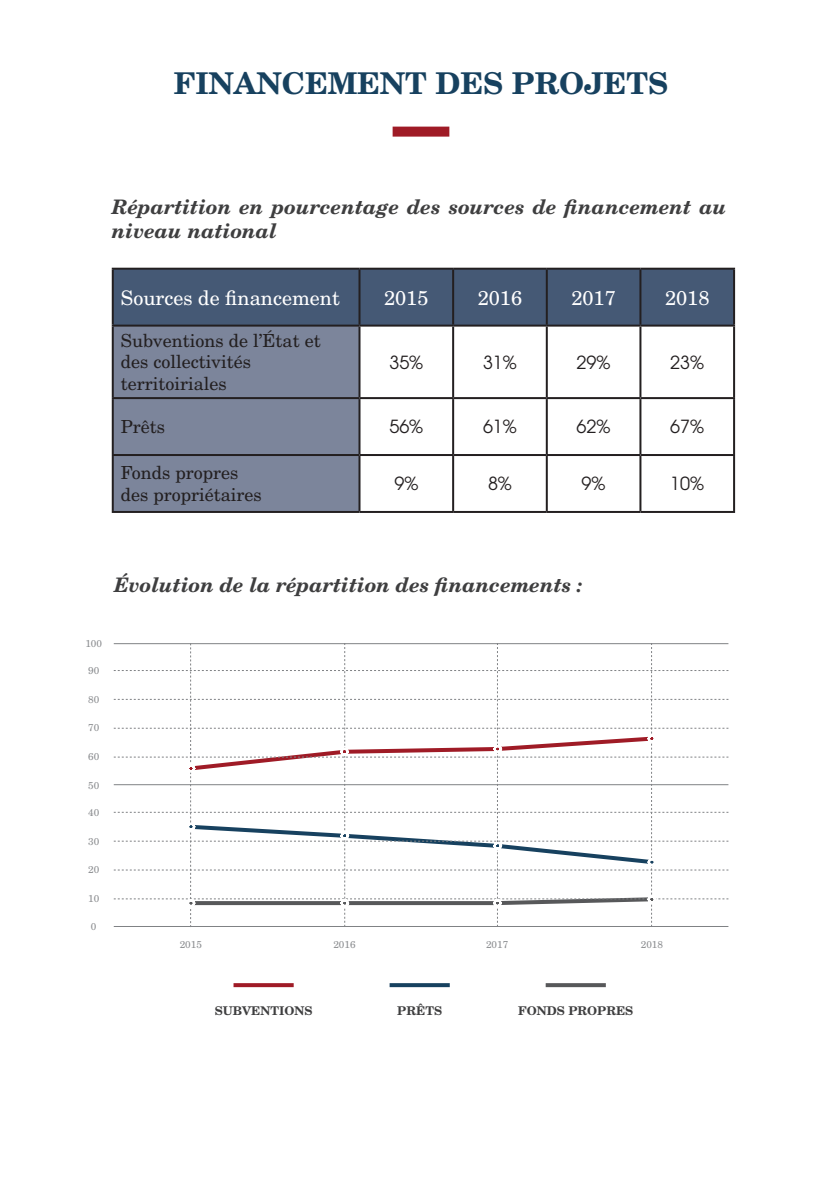
<style>
.page{position:relative;width:840px;height:1191px;background:#fff}
.page>*{position:absolute;margin:0;border:0;box-sizing:border-box;transform-origin:0 0}
.t1{font:700 30px "New Century Schlbk LT Std";color:#17415f}
.t2{font:italic 700 20px/24px "New Century Schlbk LT Std";color:#3e3e3f}
.t3{font:20px "New Century Schlbk LT Std";color:#fff}
.t4{font:18px/21.6px "New Century Schlbk LT Std";color:#231f20}
.t5{font:18px "ITC Avant Garde Std";color:#231f20}
.t6{font:700 12px "New Century Schlbk LT Std";color:#3e3e3f}
.t7{font:10px "New Century Schlbk LT Std";color:#8b8d90}
</style>
<div class="page">
<div style="left:392px;top:127px;width:57px;height:10px;background:#9f1b26"></div>
<div style="left:114px;top:270px;width:618px;height:54px;background:#455975"></div>
<div style="left:114px;top:326px;width:244px;height:185px;background:#7c859b"></div>
<hr style="left:112px;top:268px;width:247px;height:2px;background:#231f20">
<hr style="left:112px;top:270px;width:2px;height:54px;background:#231f20">
<hr style="left:359px;top:268px;width:94px;height:2px;background:#231f20">
<hr style="left:358px;top:270px;width:2px;height:54px;background:#231f20">
<hr style="left:453px;top:268px;width:93px;height:2px;background:#231f20">
<hr style="left:452px;top:270px;width:2px;height:54px;background:#231f20">
<hr style="left:546px;top:268px;width:94px;height:2px;background:#231f20">
<hr style="left:545px;top:270px;width:2px;height:54px;background:#231f20">
<hr style="left:640px;top:268px;width:94px;height:2px;background:#231f20">
<hr style="left:639px;top:270px;width:2px;height:54px;background:#231f20">
<hr style="left:732px;top:270px;width:2px;height:54px;background:#231f20">
<hr style="left:112px;top:324px;width:247px;height:2px;background:#231f20">
<hr style="left:359px;top:324px;width:94px;height:2px;background:#231f20">
<hr style="left:453px;top:324px;width:93px;height:2px;background:#231f20">
<hr style="left:452px;top:326px;width:2px;height:71px;background:#231f20">
<hr style="left:546px;top:324px;width:94px;height:2px;background:#231f20">
<hr style="left:545px;top:326px;width:2px;height:71px;background:#231f20">
<hr style="left:640px;top:324px;width:94px;height:2px;background:#231f20">
<hr style="left:639px;top:326px;width:2px;height:71px;background:#231f20">
<hr style="left:732px;top:326px;width:2px;height:71px;background:#231f20">
<hr style="left:359px;top:397px;width:94px;height:2px;background:#231f20">
<hr style="left:453px;top:397px;width:93px;height:2px;background:#231f20">
<hr style="left:452px;top:399px;width:2px;height:55px;background:#231f20">
<hr style="left:546px;top:397px;width:94px;height:2px;background:#231f20">
<hr style="left:545px;top:399px;width:2px;height:55px;background:#231f20">
<hr style="left:640px;top:397px;width:94px;height:2px;background:#231f20">
<hr style="left:639px;top:399px;width:2px;height:55px;background:#231f20">
<hr style="left:732px;top:399px;width:2px;height:55px;background:#231f20">
<hr style="left:359px;top:454px;width:94px;height:2px;background:#231f20">
<hr style="left:453px;top:454px;width:93px;height:2px;background:#231f20">
<hr style="left:452px;top:456px;width:2px;height:55px;background:#231f20">
<hr style="left:546px;top:454px;width:94px;height:2px;background:#231f20">
<hr style="left:545px;top:456px;width:2px;height:55px;background:#231f20">
<hr style="left:640px;top:454px;width:94px;height:2px;background:#231f20">
<hr style="left:639px;top:456px;width:2px;height:55px;background:#231f20">
<hr style="left:732px;top:456px;width:2px;height:55px;background:#231f20">
<hr style="left:359px;top:511px;width:94px;height:2px;background:#231f20">
<hr style="left:453px;top:511px;width:93px;height:2px;background:#231f20">
<hr style="left:546px;top:511px;width:94px;height:2px;background:#231f20">
<hr style="left:640px;top:511px;width:94px;height:2px;background:#231f20">
<hr style="left:112px;top:326px;width:2px;height:71px;background:#231f20">
<hr style="left:358px;top:326px;width:2px;height:71px;background:#231f20">
<hr style="left:112px;top:397px;width:247px;height:2px;background:#231f20">
<hr style="left:112px;top:399px;width:2px;height:55px;background:#231f20">
<hr style="left:358px;top:399px;width:2px;height:55px;background:#231f20">
<hr style="left:112px;top:454px;width:247px;height:2px;background:#231f20">
<hr style="left:112px;top:456px;width:2px;height:55px;background:#231f20">
<hr style="left:358px;top:456px;width:2px;height:55px;background:#231f20">
<hr style="left:112px;top:511px;width:247px;height:2px;background:#231f20">
<svg style="left:114px;top:643px;width:614px;height:284px"></svg>
<svg style="left:233px;top:983px;width:60px;height:4px"></svg>
<svg style="left:389px;top:983px;width:60px;height:4px"></svg>
<svg style="left:545px;top:983px;width:60px;height:4px"></svg>
<p class="t1" style="left:174px;top:64px;width:495px">FINANCEMENT DES PROJETS</p>
<p class="t2" style="left:112px;top:195px;width:616px">Répartition en pourcentage des sources de financement au niveau national</p>
<p class="t3" style="left:121px;top:285px;width:220px">Sources de financement</p>
<p class="t3" style="left:384px;top:285px;width:46px">2015</p>
<p class="t3" style="left:477px;top:285px;width:46px">2016</p>
<p class="t3" style="left:571px;top:285px;width:46px">2017</p>
<p class="t3" style="left:664px;top:285px;width:46px">2018</p>
<p class="t4" style="left:121px;top:330px;width:201px">Subventions de l’État et des collectivités territoiriales</p>
<p class="t5" style="left:389px;top:351px;width:35px">35%</p>
<p class="t5" style="left:482px;top:351px;width:35px">31%</p>
<p class="t5" style="left:576px;top:351px;width:35px">29%</p>
<p class="t5" style="left:670px;top:351px;width:35px">23%</p>
<p class="t4" style="left:121px;top:416px;width:46px">Prêts</p>
<p class="t5" style="left:389px;top:415px;width:35px">56%</p>
<p class="t5" style="left:482px;top:415px;width:35px">61%</p>
<p class="t5" style="left:576px;top:415px;width:35px">62%</p>
<p class="t5" style="left:670px;top:415px;width:35px">67%</p>
<p class="t4" style="left:121px;top:462px;width:142px">Fonds propres des propriétaires</p>
<p class="t5" style="left:394px;top:472px;width:25px">9%</p>
<p class="t5" style="left:487px;top:472px;width:25px">8%</p>
<p class="t5" style="left:581px;top:472px;width:25px">9%</p>
<p class="t5" style="left:670px;top:472px;width:35px">10%</p>
<p class="t2" style="left:114px;top:573px;width:470px">Évolution de la répartition des financements :</p>
<p class="t7" style="left:85px;top:637px;width:18px">100</p>
<p class="t7" style="left:88px;top:664px;width:13px">90</p>
<p class="t7" style="left:88px;top:693px;width:13px">80</p>
<p class="t7" style="left:88px;top:722px;width:13px">70</p>
<p class="t7" style="left:88px;top:750px;width:13px">60</p>
<p class="t7" style="left:88px;top:779px;width:13px">50</p>
<p class="t7" style="left:88px;top:806px;width:13px">40</p>
<p class="t7" style="left:88px;top:835px;width:13px">30</p>
<p class="t7" style="left:88px;top:863px;width:13px">20</p>
<p class="t7" style="left:88px;top:892px;width:13px">10</p>
<p class="t7" style="left:91px;top:920px;width:7px">0</p>
<p class="t7" style="left:180px;top:938px;width:24px">2015</p>
<p class="t7" style="left:333px;top:938px;width:24px">2016</p>
<p class="t7" style="left:486px;top:938px;width:24px">2017</p>
<p class="t7" style="left:640px;top:938px;width:24px">2018</p>
<p class="t6" style="left:215px;top:1002px;width:99px">SUBVENTIONS</p>
<p class="t6" style="left:397px;top:1002px;width:46px">PRÊTS</p>
<p class="t6" style="left:518px;top:1002px;width:116px">FONDS PROPRES</p>
</div>
